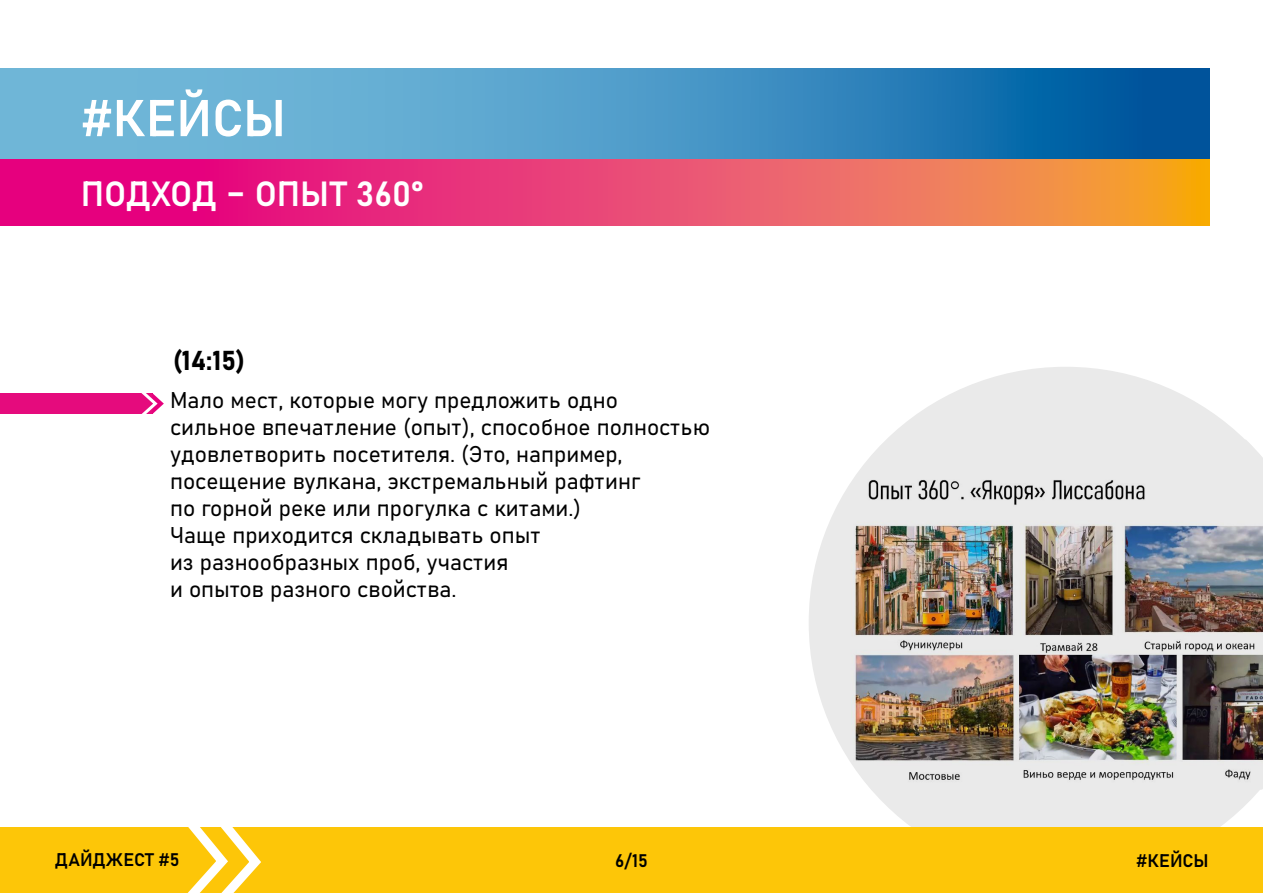
<style>
.page{position:relative;width:1263px;height:893px;background:#fff}
.page>*{position:absolute;margin:0;border:0;box-sizing:border-box;transform-origin:0 0}
.t1{font:51px "Bahnschrift";color:#fff}
.t2{font:34.5px "Bahnschrift";color:#fff}
.t3{font:27px "Bahnschrift";color:#000}
.t4{font:22.5px/27px "Bahnschrift";color:#000}
.t5{font:18px "Bahnschrift";color:#000}
</style>
<div class="page">
<div style="left:0;top:827px;width:1263px;height:66px;background:#fdc608"></div>
<svg style="left:187px;top:827px;width:74px;height:66px"></svg>
<svg style="left:809px;top:367px;width:450px;height:460px;fill:#eaeaea"></svg>
<svg style="left:0;top:68px;width:1209px;height:92px;background:#4594c4"></svg>
<svg style="left:1px;top:159px;width:1208px;height:66px;background:#eb4a69"></svg>
<div style="left:0;top:393px;width:152px;height:21px;background:#e50b7d"></div>
<svg style="left:141px;top:393px;width:23px;height:21px"></svg>
<img style="left:851px;top:440px;width:412px;height:350px">
<h1 class="t1" style="left:81px;top:79px;width:206px">#КЕЙСЫ</h1>
<h2 class="t2" style="left:81px;top:168px;width:344px">ПОДХОД – ОПЫТ 360°</h2>
<p class="t3" style="left:173px;top:340px;width:74px">(14:15)</p>
<p class="t4" style="left:170px;top:385px;width:542px">Мало мест, которые могу предложить одно<br>сильное впечатление (опыт), способное полностью удовлетворить посетителя. (Это, например, посещение вулкана, экстремальный рафтинг<br>по горной реке или прогулка с китами.)<br>Чаще приходится складывать опыт<br>из разнообразных проб, участия<br>и опытов разного свойства.</p>
<p class="t5" style="left:55px;top:846px;width:126px">ДАЙДЖЕСТ #5</p>
<p class="t5" style="left:615px;top:847px;width:34px">6/15</p>
<p class="t5" style="left:1136px;top:847px;width:74px">#КЕЙСЫ</p>
</div>
